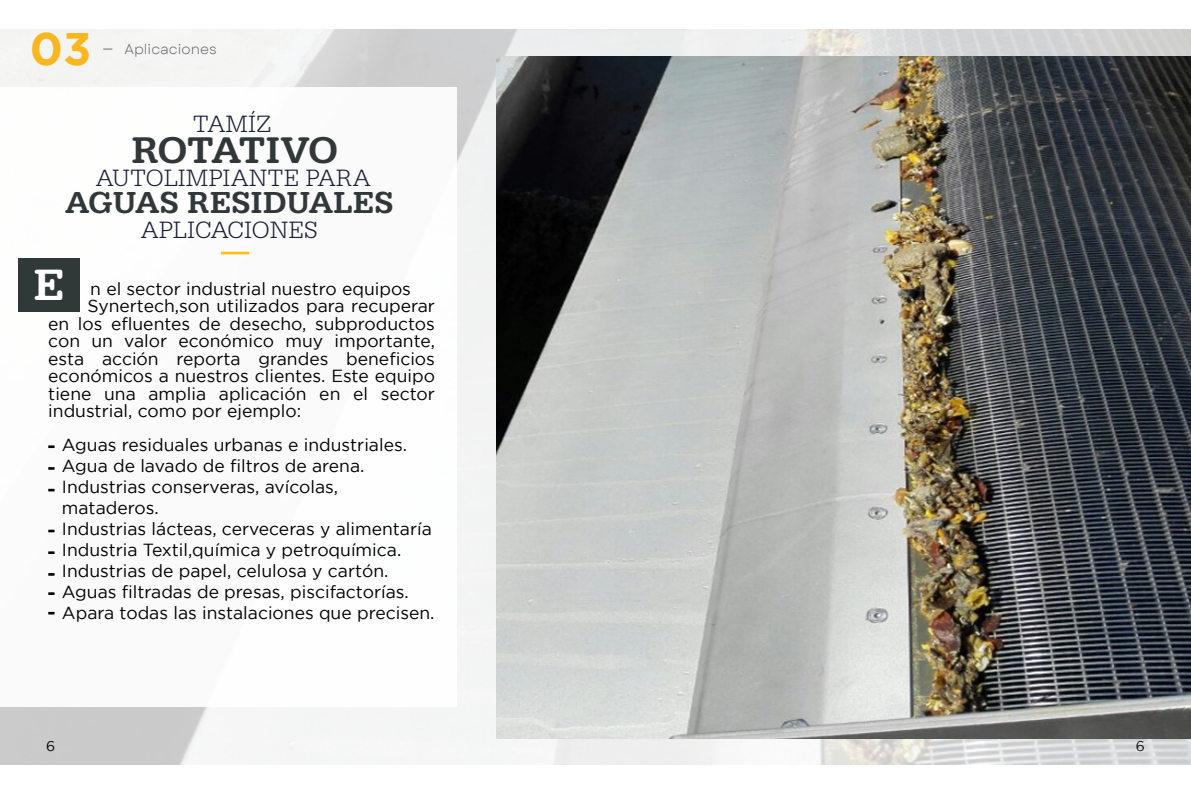
<style>
.page{position:relative;width:1191px;height:794px;background:#fff}
.page>*{position:absolute;margin:0;border:0;box-sizing:border-box;transform-origin:0 0}
.t1{font:700 45.5px "Gotham";color:#fab61e}
.t2{font:500 45.5px "FP Typewriter DEMO";color:#fff}
.t3{font:500 38.5px "FP Typewriter DEMO";letter-spacing:-.02em;color:#303839}
.t4{font:500 31.5px "FP Typewriter DEMO";color:#313839}
.t5{font:300 24.5px "FP Typewriter DEMO";color:#191f3a}
.t6{font:300 24.5px "FP Typewriter DEMO";color:#181f39}
.t7{font:17.5px/21px "Gotham";color:#000}
.t8{font:14px "Garet";color:#676d70}
.t9{font:14px "Gotham";color:#000}
</style>
<div class="page">
<img style="left:0;top:30px;width:1190px;height:734px">
<div style="left:0;top:87px;width:456px;height:620px;background:#fff"></div>
<svg style="left:103px;top:48px;width:9px;height:2px"></svg>
<img style="left:496px;top:56px;width:695px;height:682px">
<div style="left:18px;top:258px;width:62px;height:53px;background:#313838"></div>
<hr style="left:221px;top:252px;width:28px;height:2px;background:#fcc00c">
<svg style="left:48px;top:445px;width:7px;height:3px"></svg>
<svg style="left:48px;top:467px;width:7px;height:3px"></svg>
<svg style="left:48px;top:489px;width:7px;height:2px"></svg>
<svg style="left:48px;top:530px;width:7px;height:2px"></svg>
<svg style="left:48px;top:612px;width:7px;height:2px"></svg>
<svg style="left:48px;top:551px;width:7px;height:3px"></svg>
<svg style="left:48px;top:573px;width:7px;height:3px"></svg>
<svg style="left:48px;top:592px;width:7px;height:3px"></svg>
<h1 class="t1" style="left:30px;top:23px;width:63px">03</h1>
<p class="t8" style="left:125px;top:40px;width:94px">Aplicaciones</p>
<h3 class="t5" style="left:193px;top:109px;width:80px">TAMÍZ</h3>
<h3 class="t5" style="left:96px;top:163px;width:276px">AUTOLIMPIANTE PARA</h3>
<h2 class="t3" style="left:132px;top:128px;width:208px">ROTATIVO</h2>
<h3 class="t4" style="left:65px;top:184px;width:330px">AGUAS RESIDUALES</h3>
<h3 class="t6" style="left:141px;top:216px;width:178px">APLICACIONES</h3>
<h1 class="t2" style="left:34px;top:258px;width:33px">E</h1>
<p class="t7" style="left:90px;top:278px;width:322px">n el sector industrial nuestro equipos</p>
<p class="t7" style="left:87px;top:295px;width:349px">Synertech,son utilizados para recuperar</p>
<p class="t7" style="left:48px;top:313px;width:388px">en los efluentes de desecho, subproductos</p>
<p class="t7" style="left:48px;top:330px;width:388px">con un valor económico muy importante,</p>
<p class="t7" style="left:48px;top:348px;width:388px">esta acción reporta grandes beneficios</p>
<p class="t7" style="left:48px;top:365px;width:388px">económicos a nuestros clientes. Este equipo</p>
<p class="t7" style="left:48px;top:383px;width:388px">tiene una amplia aplicación en el sector</p>
<p class="t7" style="left:48px;top:400px;width:254px">industrial, como por ejemplo:</p>
<p class="t7" style="left:62px;top:433px;width:374px">Aguas residuales urbanas e industriales.<br>Agua de lavado de filtros de arena.<br>Industrias conserveras, avícolas, mataderos.<br>Industrias lácteas, cerveceras y alimentaría Industria Textil,química y petroquímica.<br>Industrias de papel, celulosa y cartón.<br>Aguas filtradas de presas, piscifactorías.<br>Apara todas las instalaciones que precisen.</p>
<p class="t9" style="left:46px;top:738px;width:11px">6</p>
<p class="t9" style="left:1135px;top:738px;width:11px">6</p>
</div>
